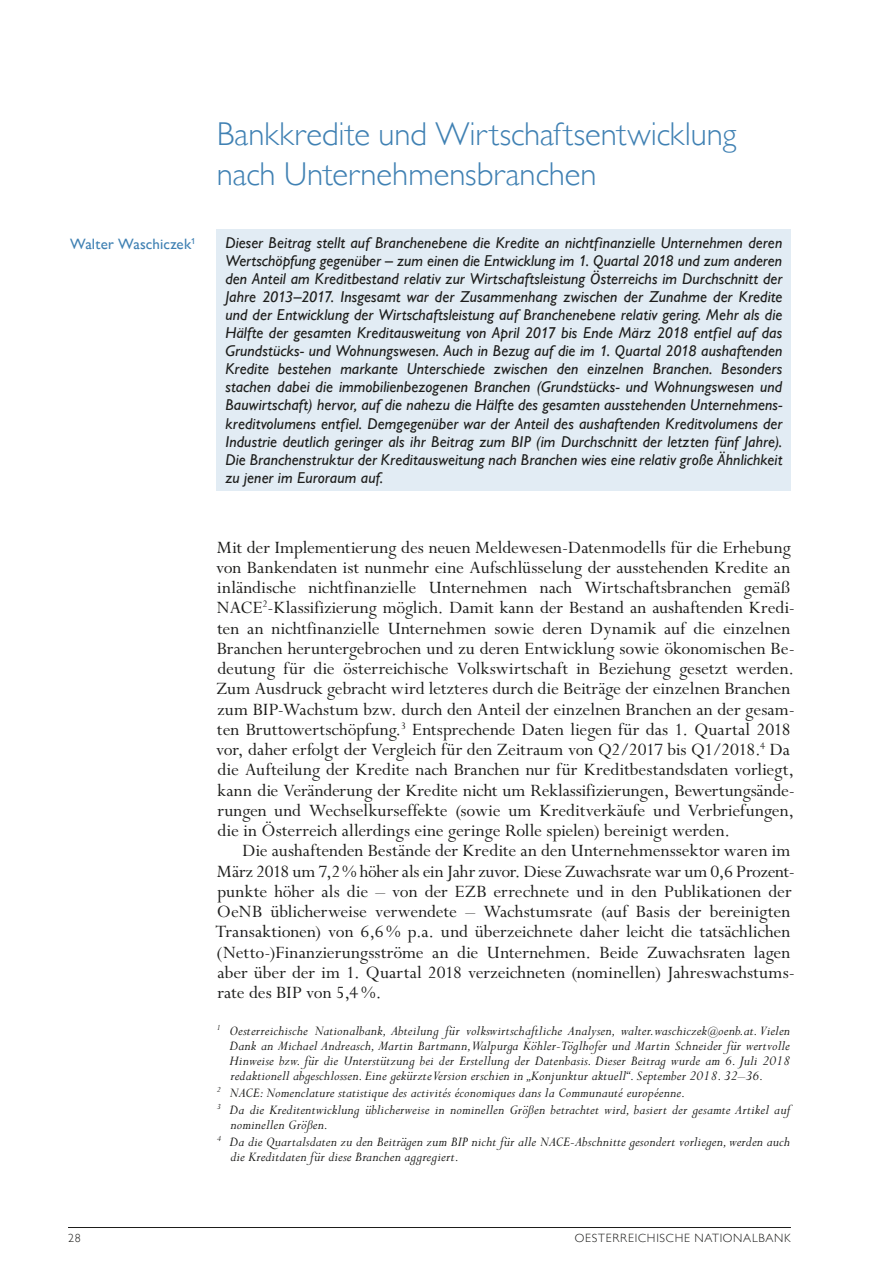
<style>
.page{position:relative;width:893px;height:1263px;background:#fff}
.page>*{position:absolute;margin:0;border:0;box-sizing:border-box;transform-origin:0 0}
.t1{font:300 33px/40.5px "Gill Sans MT Pro";letter-spacing:-.005em;color:#4081b3}
.t2{font:19.5px/20.2px "Perpetua Std";color:#1d1d1b}
.t3{font:italic 500 15.75px/18px "Gill Sans MT Pro";letter-spacing:.005em;color:#1d1d1b;text-align:justify}
.t4{font:italic 15px/15px "Perpetua Std";letter-spacing:.01em;color:#1d1d1b}
.t5{font:500 15px "Gill Sans MT Pro";letter-spacing:.01em;color:#4081b3}
.t6{font:300 12px "Gill Sans MT Pro";letter-spacing:.06em;color:#1d1d1b}
.s1{font-size:12px}
</style>
<div class="page">
<hr style="left:68px;top:1227px;width:723px;height:1px;background:#1d1d1b">
<div style="left:217px;top:229px;width:574px;height:262px;background:#e2ecf4"></div>
<p class="t5" style="left:70px;top:235px;width:127px">Walter Waschiczek<sup>1</sup></p>
<h1 class="t1" style="left:217px;top:113px;width:521px">Bankkredite und Wirtschaftsentwicklung nach Unternehmensbranchen</h1>
<p class="t3" style="left:225px;top:234px;width:559px">Dieser Beitrag stellt auf Branchenebene die Kredite an nichtfinanzielle Unternehmen deren Wertschöpfung gegenüber – zum einen die Entwicklung im 1. Quartal 2018 und zum anderen den Anteil am Kreditbestand relativ zur Wirtschaftsleistung Österreichs im Durchschnitt der Jahre 2013–2017. Insgesamt war der Zusammenhang zwischen der Zunahme der Kredite und der Entwicklung der Wirtschaftsleistung auf Branchenebene relativ gering. Mehr als die Hälfte der gesamten Kreditausweitung von April 2017 bis Ende März 2018 entfiel auf das Grundstücks- und Wohnungswesen. Auch in Bezug auf die im 1. Quartal 2018 aushaftenden Kredite bestehen markante Unterschiede zwischen den einzelnen Branchen. Besonders stachen dabei die immobilienbezogenen Branchen (Grundstücks- und Wohnungswesen und Bauwirtschaft) hervor, auf die nahezu die Hälfte des gesamten ausstehenden Unternehmens&shy;kreditvolumens entfiel. Demgegenüber war der Anteil des aushaftenden Kreditvolumens der Industrie deutlich geringer als ihr Beitrag zum BIP (im Durchschnitt der letzten fünf Jahre).<br>Die Branchenstruktur der Kreditausweitung nach Branchen wies eine relativ große Ähnlichkeit zu jener im Euroraum auf.</p>
<p class="t2" style="left:216px;top:538px;width:580px">Mit der Implementierung des neuen Meldewesen-Datenmodells für die Erhebung von Bankendaten ist nunmehr eine Aufschlüsselung der ausstehenden Kredite an inländische nichtfinanzielle Unternehmen nach Wirtschaftsbranchen gemäß NACE<sup>2</sup>-Klassifizierung möglich. Damit kann der Bestand an aushaftenden Kredi&shy;ten an nichtfinanzielle Unternehmen sowie deren Dynamik auf die einzelnen Branchen heruntergebrochen und zu deren Entwicklung sowie ökonomischen Be&shy;deutung für die österreichische Volkswirtschaft in Beziehung gesetzt werden.<br>Zum Ausdruck gebracht wird letzteres durch die Beiträge der einzelnen Branchen zum BIP-Wachstum bzw. durch den Anteil der einzelnen Branchen an der gesam&shy;ten Bruttowertschöpfung.<sup>3</sup> Entsprechende Daten liegen für das 1. Quartal 2018 vor, daher erfolgt der Vergleich für den Zeitraum von Q2/2017 bis Q1/2018.<sup>4</sup> Da die Aufteilung der Kredite nach Branchen nur für Kreditbestandsdaten vorliegt, kann die Veränderung der Kredite nicht um Reklassifizierungen, Bewertungsände&shy;rungen und Wechselkurseffekte (sowie um Kreditverkäufe und Verbriefungen, die in Österreich allerdings eine geringe Rolle spielen) bereinigt werden.</p>
<p class="t2" style="left:216px;top:841px;width:581px;text-indent:27px">Die aushaftenden Bestände der Kredite an den Unternehmenssektor waren im März 2018 um 7,2% höher als ein Jahr zuvor. Diese Zuwachsrate war um 0,6 Prozent&shy;punkte höher als die – von der EZB errechnete und in den Publikationen der OeNB üblicherweise verwendete – Wachstumsrate (auf Basis der bereinigten Transaktionen) von 6,6% p.a. und überzeichnete daher leicht die tatsächlichen (Netto-)Finanzierungsströme an die Unternehmen. Beide Zuwachsraten lagen aber über der im 1. Quartal 2018 verzeichneten (nominellen) Jahreswachstums&shy;rate des BIP von 5,4%.</p>
<p class="t4" style="left:230px;top:1024px;width:562px;text-align:justify;text-indent:-13px"><sup>1</sup> Oesterreichische Nationalbank, Abteilung für volkswirtschaftliche Analysen, walter.waschiczek<span class="s1">@</span>oenb.at. Vielen Dank an Michael Andreasch, Martin Bartmann, Walpurga Köhler-Töglhofer und Martin Schneider für wertvolle Hinweise bzw. für die Unterstützung bei der Erstellung der Datenbasis. Dieser Beitrag wurde am 6. Juli 2018 redaktionell abgeschlossen. Eine gekürzte Version erschien in „Konjunktur aktuell“. September 2018. 32–36.</p>
<p class="t4" style="left:217px;top:1085px;width:575px;line-height:16.8px"><sup>2</sup> NACE: Nomenclature statistique des activités économiques dans la Communauté européenne.<br><sup>3</sup> Da die Kreditentwicklung üblicherweise in nominellen Größen betrachtet wird, basiert der gesamte Artikel auf</p>
<p class="t4" style="left:217px;top:1117px;width:575px;line-height:16.8px;text-indent:13px">nominellen Größen.<br><sup>4</sup> Da die Quartalsdaten zu den Beiträgen zum BIP nicht für alle NACE-Abschnitte gesondert vorliegen, werden auch</p>
<p class="t4" style="left:230px;top:1150px;width:230px">die Kreditdaten für diese Branchen aggregiert.</p>
<p class="t6" style="left:68px;top:1231px;width:14px">28</p>
<p class="t6" style="left:575px;top:1231px;width:218px">OESTERREICHISCHE NATIONALBANK</p>
</div>
